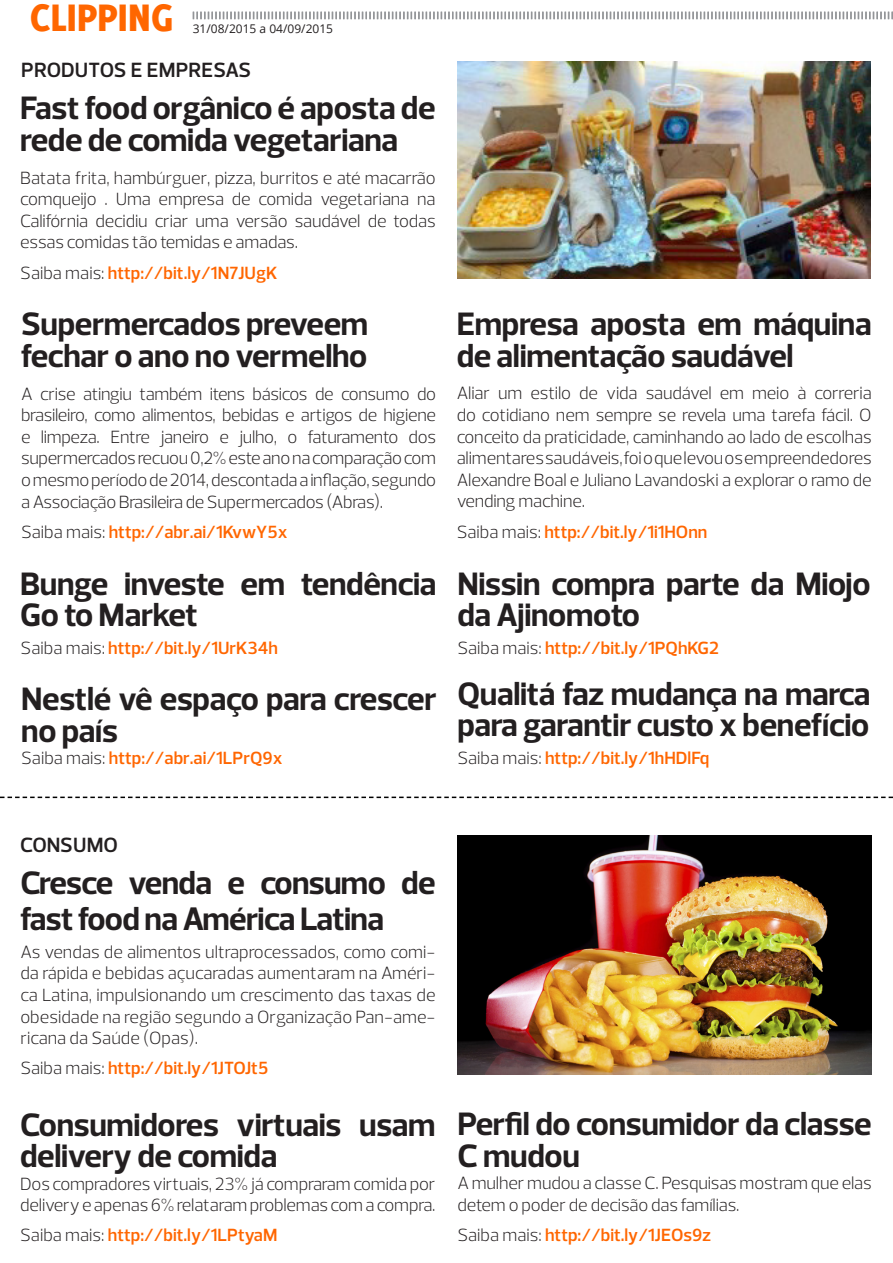
<style>
.page{position:relative;width:893px;height:1263px;background:#fff}
.page>*{position:absolute;margin:0;border:0;box-sizing:border-box;transform-origin:0 0}
.t1{font:800 42px "Delicious";color:#f60}
.t2{font:700 33px/31.5px "Prelo";letter-spacing:-.01em;color:#231f20}
.t3{font:600 21px "Prelo";color:#231f20}
.t4{font:300 18px/21.6px "Prelo";letter-spacing:-.01em;color:#231f20;text-align:justify}
.t5{font:600 18px "Prelo";color:#f60}
.t6{font:12px "Open Sans";color:#231f20}
.s1{font-weight:300;color:#231f20}
</style>
<div class="page">
<svg style="left:193px;top:12px;width:700px;height:7px"></svg>
<img style="left:457px;top:62px;width:414px;height:217px">
<svg style="left:0;top:796px;width:893px;height:2px"></svg>
<img style="left:457px;top:836px;width:415px;height:238px">
<h1 class="t1" style="left:30px;top:-7px;width:145px">CLIPPING</h1>
<p class="t6" style="left:193px;top:20px;width:142px">31/08/2015 a 04/09/2015</p>
<p class="t3" style="left:21px;top:57px;width:231px">PRODUTOS E EMPRESAS</p>
<p class="t2" style="left:20px;top:93px;width:417px">Fast food orgânico é aposta de rede de comida vegetariana</p>
<p class="t4" style="left:20px;top:167px;width:417px">Batata frita, hambúrguer, pizza, burritos e até macarrão comqueijo . Uma empresa de comida vegetariana na Califórnia decidiu criar uma versão saudável de todas essas comidas tão temidas e amadas.</p>
<p class="t5" style="left:20px;top:261px;width:259px"><span class="s1">Saiba mais:</span> http://bit.ly/1N7JUgK</p>
<p class="t2" style="left:21px;top:309px;width:349px">Supermercados preveem fechar o ano no vermelho</p>
<p class="t4" style="left:21px;top:383px;width:417px">A crise atingiu também itens básicos de consumo do brasileiro, como alimentos, bebidas e artigos de higiene e limpeza. Entre janeiro e julho, o faturamento dos supermercados recuou 0,2% este ano na comparação com o mesmo período de 2014, descontada a inflação, segundo a Associação Brasileira de Supermercados (Abras).</p>
<p class="t5" style="left:21px;top:521px;width:268px"><span class="s1">Saiba mais:</span> http://abr.ai/1KvwY5x</p>
<p class="t2" style="left:20px;top:568px;width:418px">Bunge investe em tendência<br>Go to Market</p>
<p class="t5" style="left:21px;top:637px;width:259px"><span class="s1">Saiba mais:</span> http://bit.ly/1UrK34h</p>
<p class="t2" style="left:21px;top:683px;width:417px">Nestlé vê espaço para crescer no país</p>
<p class="t5" style="left:21px;top:747px;width:263px"><span class="s1">Saiba mais:</span> http://abr.ai/1LPrQ9x</p>
<p class="t2" style="left:457px;top:309px;width:416px">Empresa aposta em máquina de alimentação saudável</p>
<p class="t4" style="left:457px;top:383px;width:417px">Aliar um estilo de vida saudável em meio à correria do cotidiano nem sempre se revela uma tarefa fácil. O conceito da praticidade, caminhando ao lado de escolhas alimentares saudáveis, foi o que levou os empreendedores Alexandre Boal e Juliano Lavandoski a explorar o ramo de vending machine.</p>
<p class="t5" style="left:457px;top:520px;width:252px"><span class="s1">Saiba mais:</span> http://bit.ly/1i1HOnn</p>
<p class="t2" style="left:457px;top:568px;width:415px">Nissin compra parte da Miojo da Ajinomoto</p>
<p class="t5" style="left:457px;top:637px;width:263px"><span class="s1">Saiba mais:</span> http://bit.ly/1PQhKG2</p>
<p class="t2" style="left:457px;top:678px;width:415px">Qualitá faz mudança na marca para garantir custo x benefício</p>
<p class="t5" style="left:457px;top:747px;width:254px"><span class="s1">Saiba mais:</span> http://bit.ly/1hHDlFq</p>
<p class="t3" style="left:20px;top:832px;width:99px">CONSUMO</p>
<p class="t2" style="left:20px;top:865px;width:417px;line-height:36px">Cresce venda e consumo de fast food na América Latina</p>
<p class="t4" style="left:20px;top:941px;width:417px">As vendas de alimentos ultraprocessados, como comi&shy;da rápida e bebidas açucaradas aumentaram na Améri&shy;ca Latina, impulsionando um crescimento das taxas de obesidade na região segundo a Organização Pan-ame&shy;ricana da Saúde (Opas).</p>
<p class="t5" style="left:20px;top:1057px;width:249px"><span class="s1">Saiba mais:</span> http://bit.ly/1JTOJt5</p>
<p class="t2" style="left:20px;top:1109px;width:417px">Consumidores virtuais usam delivery de comida</p>
<p class="t4" style="left:20px;top:1173px;width:417px">Dos compradores virtuais, 23% já compraram comida por delivery e apenas 6% relataram problemas com a compra.</p>
<p class="t5" style="left:20px;top:1224px;width:259px"><span class="s1">Saiba mais:</span> http://bit.ly/1LPtyaM</p>
<p class="t2" style="left:457px;top:1109px;width:416px">Perfil do consumidor da classe<br>C mudou</p>
<p class="t4" style="left:457px;top:1172px;width:416px">A mulher mudou a classe C. Pesquisas mostram que elas detem o poder de decisão das famílias.</p>
<p class="t5" style="left:457px;top:1224px;width:255px"><span class="s1">Saiba mais:</span> http://bit.ly/1JEOs9z</p>
</div>
